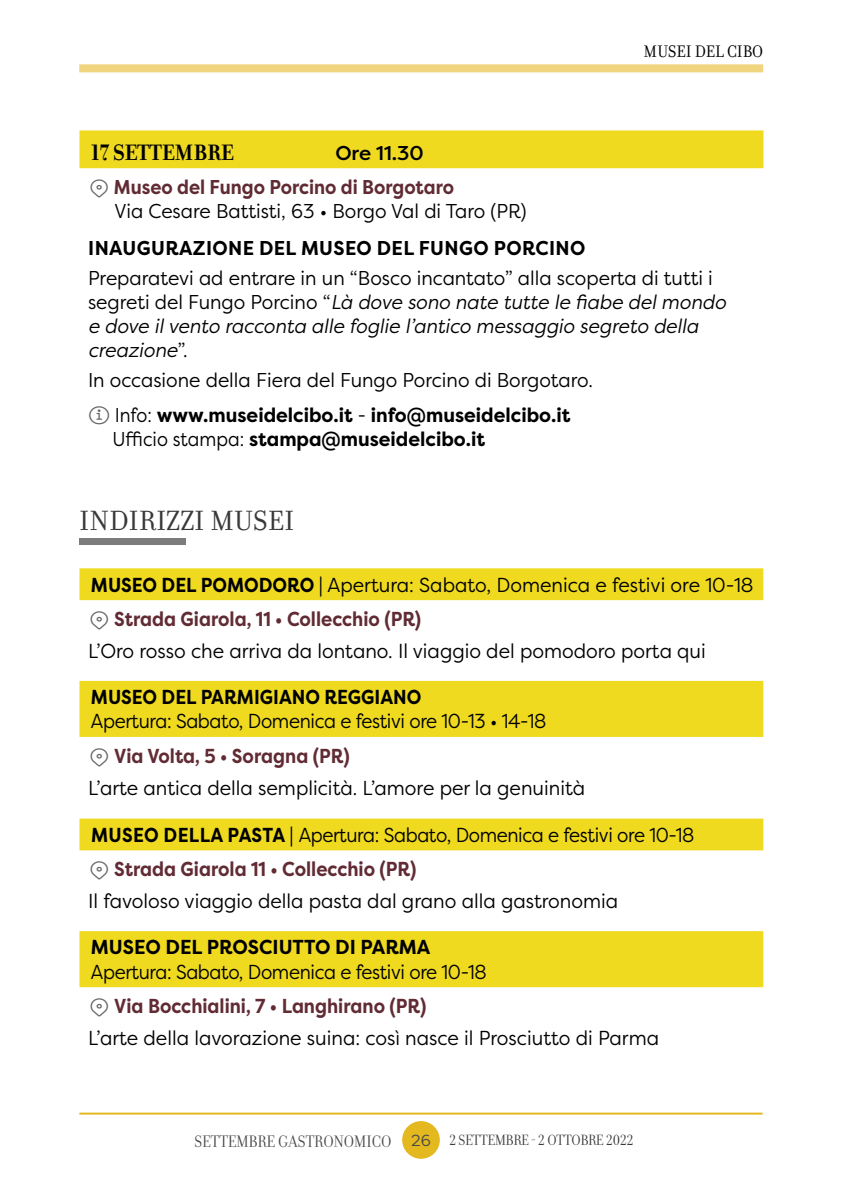
<style>
.page{position:relative;width:842px;height:1191px;background:#fff}
.page>*{position:absolute;margin:0;border:0;box-sizing:border-box;transform-origin:0 0}
.t1{font:30px "Filosofia Parma";color:#393939}
.t2{font:700 24px "Filosofia Parma";letter-spacing:-.01em;color:#000;scale:.95 1}
.t3{font:20.2px/34.6px "Filson Pro";color:#000;scale:.95 1}
.t4{font:20.2px "Filson Pro";letter-spacing:-.02em;color:#000;scale:.92 1}
.t5{font:20.2px/34.6px "Filson Pro";letter-spacing:-.02em;color:#000;scale:.95 1}
.t6{font:700 20.2px "Filson Pro";color:#612b34;scale:.9 1}
.t7{font:700 20.2px "Filson Pro";color:#000;scale:.9 1}
.t8{font:700 20.2px "Filson Pro";color:#000;scale:.95 1}
.t9{font:italic 20px/24px "Filson Pro";color:#000;scale:.95 1}
.t10{font:20px/35.4px "Filson Pro";color:#000;text-align:center;scale:.95 1}
.t11{font:700 20px "Filson Pro";letter-spacing:.02em;color:#000;scale:.95 1}
.t12{font:700 20px "Filson Pro";color:#000;scale:.95 1}
.t13{font:700 20px "Filson Pro";color:#612b34;scale:.9 1}
.t14{font:500 20px "Filson Pro";letter-spacing:-.005em;color:#000}
.t15{font:18px "Filosofia OT";color:#000;scale:.95 1}
.t16{font:16px "Filosofia Grand OT";color:#393939}
.s1{font-style:normal}
.s2{font-weight:700}
.s3{font-weight:400}
.s4{font-weight:700;color:#612b34}
.s5{font-size:18px;color:#484848}
.s6{font-family:"Filson Pro";color:#484848}
</style>
<div class="page">
<div style="left:402px;top:1121px;width:38px;height:37px;background:#e4b91f;border-radius:50%"></div>
<hr style="left:79px;top:1112px;width:684px;height:2px;background:#e4b91f">
<div style="left:79px;top:64px;width:684px;height:8px;background:#f0d47e"></div>
<div style="left:79px;top:130px;width:684px;height:38px;background:#efda20"></div>
<svg style="left:79px;top:568px;width:684px;height:419px"></svg>
<div style="left:79px;top:538px;width:107px;height:6px;background:#7c7c7c"></div>
<svg style="left:91px;top:611px;width:17px;height:18px"></svg>
<svg style="left:91px;top:748px;width:17px;height:18px"></svg>
<svg style="left:91px;top:861px;width:17px;height:19px"></svg>
<p class="t15" style="left:644px;top:41px;width:127px">MUSEI DEL CIBO</p>
<p class="t2" style="left:91px;top:139px;width:152px">17 SETTEMBRE</p>
<p class="t14" style="left:335px;top:139px;width:90px">Ore 11.30</p>
<p class="t13" style="left:114px;top:174px;width:379px">Museo del Fungo Porcino di Borgotaro</p>
<p class="t10" style="left:114px;top:193px;width:435px">Via Cesare Battisti, 63 • Borgo Val di Taro (PR)</p>
<p class="t11" style="left:88px;top:235px;width:525px">INAUGURAZIONE DEL MUSEO DEL FUNGO PORCINO</p>
<p class="t9" style="left:88px;top:265px;width:673px"><span class="s1">Preparatevi ad entrare in un “Bosco incantato” alla scoperta di tutti i segreti del Fungo Porcino “</span>Là dove sono nate tutte le fiabe del mondo e dove il vento racconta alle foglie l’antico messaggio segreto della creazione<span class="s1">”.</span></p>
<p class="t10" style="left:88px;top:361px;width:533px">In occasione della Fiera del Fungo Porcino di Borgotaro.<br>Info: <span class="s2">www.museidelcibo.it</span> - <span class="s2">info@museidelcibo.it</span></p>
<p class="t12" style="left:112px;top:426px;width:394px"><span class="s3">Ufficio stampa:</span> stampa@museidelcibo.it</p>
<h1 class="t1" style="left:79px;top:504px;width:217px">INDIRIZZI MUSEI</h1>
<p class="t3" style="left:114px;top:566px;width:674px;text-indent:-23px"><span class="s2">MUSEO DEL POMODORO</span> | Apertura: Sabato, Domenica e festivi ore 10-18<br><span class="s4">Strada Giarola, 11 • Collecchio (PR)</span></p>
<p class="t3" style="left:88px;top:633px;width:652px">L’Oro rosso che arriva da lontano. Il viaggio del pomodoro porta qui</p>
<p class="t7" style="left:91px;top:684px;width:369px">MUSEO DEL PARMIGIANO REGGIANO</p>
<p class="t4" style="left:91px;top:708px;width:496px">Apertura: Sabato, Domenica e festivi ore 10-13 • 14-18</p>
<p class="t6" style="left:114px;top:743px;width:263px">Via Volta, 5 • Soragna (PR)</p>
<p class="t3" style="left:88px;top:770px;width:525px">L’arte antica della semplicità. L’amore per la genuinità</p>
<p class="t5" style="left:114px;top:817px;width:612px;text-indent:-23px"><span class="s2">MUSEO DELLA PASTA</span> | Apertura: Sabato, Domenica e festivi ore 10-18<br><span class="s4">Strada Giarola 11 • Collecchio (PR)</span></p>
<p class="t3" style="left:88px;top:883px;width:560px">Il favoloso viaggio della pasta dal grano alla gastronomia</p>
<p class="t8" style="left:91px;top:934px;width:359px">MUSEO DEL PROSCIUTTO DI PARMA</p>
<p class="t4" style="left:91px;top:958px;width:432px">Apertura: Sabato, Domenica e festivi ore 10-18</p>
<p class="t6" style="left:114px;top:993px;width:348px">Via Bocchialini, 7 • Langhirano (PR)</p>
<p class="t3" style="left:88px;top:1020px;width:603px">L’arte della lavorazione suina: così nasce il Prosciutto di Parma</p>
<p class="t16" style="left:194px;top:1131px;width:441px"><span class="s5">SETTEMBRE GASTRONOMICO</span> <span class="s6">26</span> 2 SETTEMBRE - 2 OTTOBRE 2022</p>
</div>
